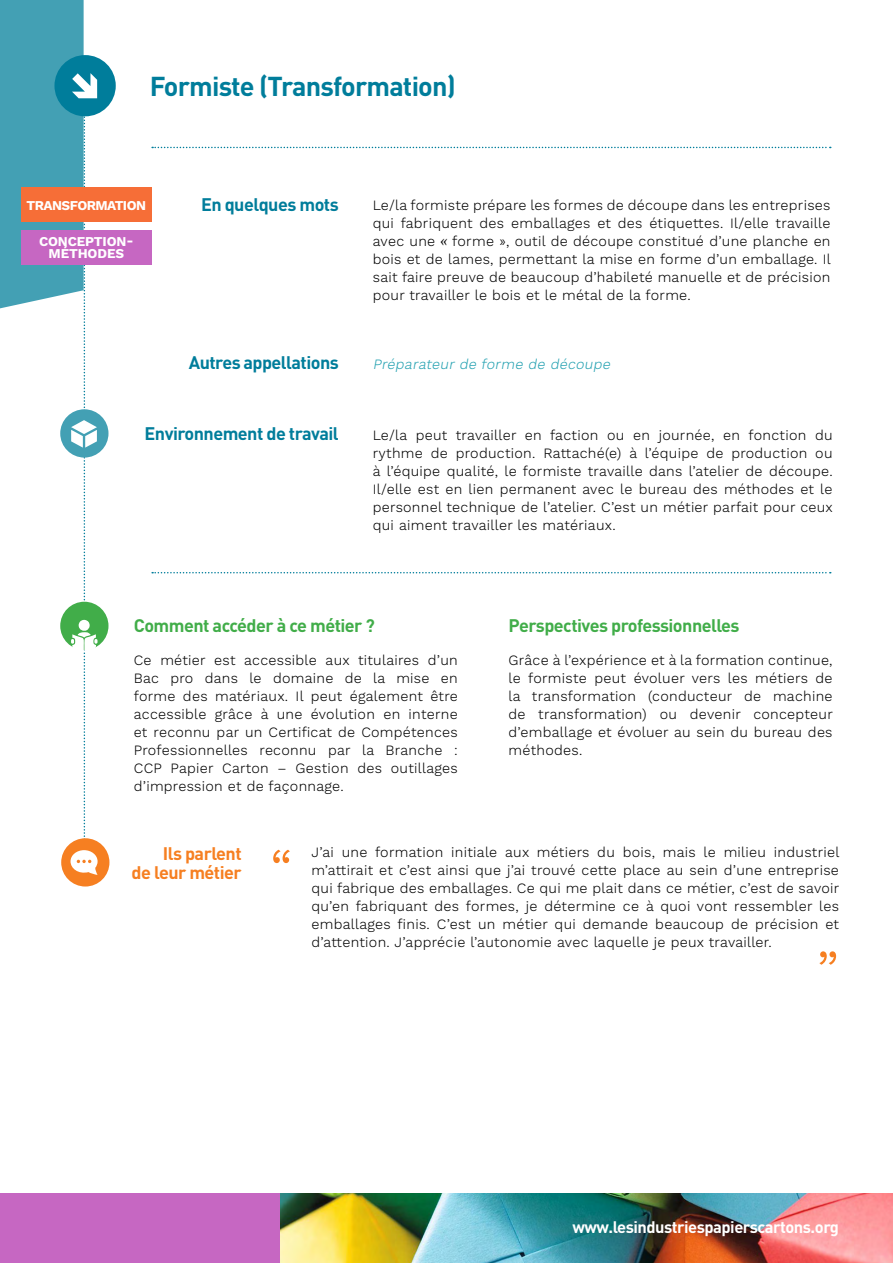
<style>
.page{position:relative;width:893px;height:1263px;background:#fff}
.page>*{position:absolute;margin:0;border:0;box-sizing:border-box;transform-origin:0 0}
.t1{font:300 60px "Work Sans";color:#f67f21}
.t2{font:700 27px "DINOT";letter-spacing:-.03em;color:#007d9b}
.t3{font:700 18px "DINOT";letter-spacing:-.03em;color:#007d9b}
.t4{font:700 18px "DINOT";letter-spacing:-.03em;color:#41ad49}
.t5{font:700 18px/19.5px "DINOT";letter-spacing:-.03em;color:#f67f21;text-align:right}
.t6{font:700 16.5px "DINOT";letter-spacing:-.03em;color:#fff}
.t7{font:300 14.25px/18px "Work Sans";letter-spacing:.02em;color:#000;text-align:justify}
.t8{font:italic 300 14.25px "Work Sans";color:#24a1b1}
.t9{font:700 13.5px/12px "Work Sans";letter-spacing:-.01em;color:#fff;text-align:center}
.t10{font:700 13.5px "Work Sans";letter-spacing:-.04em;color:#fff}
.s1{font-family:"Minion Pro";font-weight:400;font-style:italic;font-size:18px}
</style>
<div class="page">
<div style="left:0;top:1193px;width:893px;height:70px;background:#c667c2"></div>
<img style="left:281px;top:1193px;width:612px;height:70px">
<div style="left:60px;top:602px;width:48px;height:48px;background:#41ad49;border-radius:50%"></div>
<div style="left:21px;top:188px;width:130px;height:34px;background:#f66e37"></div>
<div style="left:21px;top:230px;width:130px;height:34px;background:#c667c2"></div>
<div style="left:61px;top:838px;width:48px;height:48px;background:#f67f21;border-radius:50%"></div>
<div style="left:60px;top:409px;width:48px;height:49px;background:#43a0b4;border-radius:50%"></div>
<div style="left:54px;top:55px;width:62px;height:61px;background:#007d9b;border-radius:50%"></div>
<svg style="left:0;top:0;width:98px;height:875px"></svg>
<svg style="left:152px;top:147px;width:679px;height:1px"></svg>
<svg style="left:152px;top:572px;width:679px;height:1px"></svg>
<h2 class="t2" style="left:150px;top:67px;width:308px">Formiste (Transformation)</h2>
<p class="t10" style="left:26px;top:197px;width:121px">TRANSFORMATION</p>
<p class="t9" style="left:39px;top:236px;width:96px">CONCEPTION-<br>MÉTHODES</p>
<p class="t3" style="left:201px;top:192px;width:139px">En quelques mots</p>
<p class="t7" style="left:373px;top:197px;width:460px">Le/la formiste prépare les formes de découpe dans les entreprises qui fabriquent des emballages et des étiquettes. Il/elle travaille avec une <span class="s1">«</span> forme », outil de découpe constitué d’une planche en bois et de lames, permettant la mise en forme d’un emballage. Il sait faire preuve de beaucoup d’habileté manuelle et de précision pour travailler le bois et le métal de la forme.</p>
<p class="t3" style="left:189px;top:350px;width:152px">Autres appellations</p>
<p class="t8" style="left:373px;top:355px;width:242px">Préparateur de forme de découpe</p>
<p class="t3" style="left:145px;top:421px;width:196px">Environnement de travail</p>
<p class="t7" style="left:373px;top:427px;width:462px">Le/la peut travailler en faction ou en journée, en fonction du rythme de production. Rattaché(e) à l’équipe de production ou à l’équipe qualité, le formiste travaille dans l’atelier de découpe.<br>Il/elle est en lien permanent avec le bureau des méthodes et le personnel technique de l’atelier. C’est un métier parfait pour ceux qui aiment travailler les matériaux.</p>
<p class="t4" style="left:134px;top:614px;width:243px">Comment accéder à ce métier ?</p>
<p class="t7" style="left:134px;top:651px;width:326px">Ce métier est accessible aux titulaires d’un Bac pro dans le domaine de la mise en forme des matériaux. Il peut également être accessible grâce à une évolution en interne et reconnu par un Certificat de Compétences Professionnelles reconnu par la Branche :<br>CCP Papier Carton – Gestion des outillages d’impression et de façonnage.</p>
<p class="t4" style="left:509px;top:613px;width:233px">Perspectives professionnelles</p>
<p class="t7" style="left:509px;top:651px;width:326px">Grâce à l’expérience et à la formation continue, le formiste peut évoluer vers les métiers de la transformation (conducteur de machine de transformation) ou devenir concepteur d’emballage et évoluer au sein du bureau des méthodes.</p>
<p class="t5" style="left:132px;top:843px;width:112px">Ils parlent<br>de leur métier</p>
<p class="t7" style="left:311px;top:843px;width:529px">J’ai une formation initiale aux métiers du bois, mais le milieu industriel m’attirait et c’est ainsi que j’ai trouvé cette place au sein d’une entreprise qui fabrique des emballages. Ce qui me plait dans ce métier, c’est de savoir qu’en fabriquant des formes, je détermine ce à quoi vont ressembler les emballages finis. C’est un métier qui demande beaucoup de précision et d’attention. J’apprécie l’autonomie avec laquelle je peux travailler.</p>
<h1 class="t1" style="left:270px;top:836px;width:24px">“</h1>
<h1 class="t1" style="left:816px;top:937px;width:24px">”</h1>
<p class="t6" style="left:572px;top:1216px;width:268px">www.lesindustriespapierscartons.org</p>
</div>
